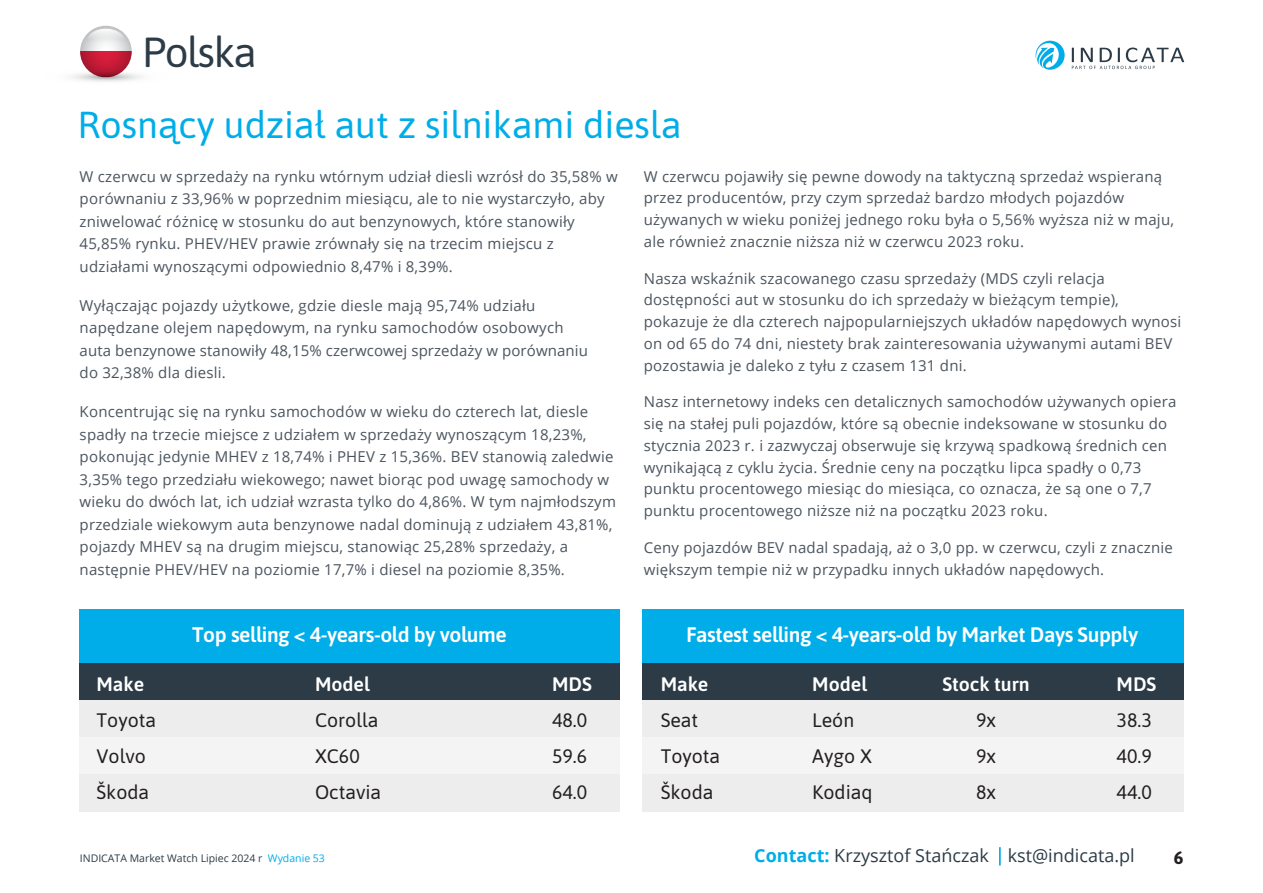
<style>
.page{position:relative;width:1263px;height:893px;background:#fff}
.page>*{position:absolute;margin:0;border:0;box-sizing:border-box;transform-origin:0 0}
.t1{font:42px "Asap";letter-spacing:-.04em;color:#2c3b46}
.t2{font:37.5px "Asap";color:#00ade8}
.t3{font:600 21px "Asap";letter-spacing:-.02em;color:#fff}
.t4{font:19.5px/36px "Asap";color:#231f20}
.t5{font:600 19.5px "Asap";color:#fff}
.t6{font:18px "Open Sans";color:#2c3b46}
.t7{font:700 18px "Asap";color:#231f20}
.t8{font:15px/22.5px "Open Sans";letter-spacing:.015em;color:#4b545e}
.t9{font:10.5px "Open Sans";color:#2c3b46}
.s1{color:#00ade8}
.s2{font-weight:700;color:#00ade8}
</style>
<div class="page">
<svg style="left:80px;top:56px;width:52px;height:12px"></svg>
<svg style="left:80px;top:26px;width:52px;height:51px"></svg>
<svg style="left:42px;top:68px;width:128px;height:17px"></svg>
<svg style="left:86px;top:29px;width:39px;height:16px"></svg>
<svg style="left:999px;top:847px;width:2px;height:18px"></svg>
<svg style="left:1035px;top:41px;width:30px;height:29px"></svg>
<svg style="left:1072px;top:48px;width:112px;height:21px"></svg>
<div style="left:79px;top:609px;width:541px;height:55px;background:#00ade8"></div>
<div style="left:79px;top:664px;width:541px;height:37px;background:#2c3b46"></div>
<div style="left:79px;top:701px;width:541px;height:37px;background:#ededed"></div>
<div style="left:79px;top:738px;width:541px;height:37px;background:#f4f4f4"></div>
<div style="left:79px;top:775px;width:541px;height:37px;background:#ededed"></div>
<div style="left:643px;top:609px;width:541px;height:55px;background:#00ade8"></div>
<div style="left:643px;top:664px;width:541px;height:37px;background:#2c3b46"></div>
<div style="left:643px;top:701px;width:541px;height:37px;background:#ededed"></div>
<div style="left:643px;top:738px;width:541px;height:37px;background:#f4f4f4"></div>
<div style="left:643px;top:775px;width:541px;height:37px;background:#ededed"></div>
<h1 class="t1" style="left:143px;top:23px;width:116px">Polska</h1>
<h2 class="t2" style="left:78px;top:99px;width:606px">Rosnący udział aut z silnikami diesla</h2>
<p class="t8" style="left:80px;top:165px;width:540px">W czerwcu w sprzedaży na rynku wtórnym udział diesli wzrósł do 35,58% w porównaniu z 33,96% w poprzednim miesiącu, ale to nie wystarczyło, aby zniwelować różnicę w stosunku do aut benzynowych, które stanowiły 45,85% rynku. PHEV/HEV prawie zrównały się na trzecim miejscu z udziałami wynoszącymi odpowiednio 8,47% i 8,39%.</p>
<p class="t8" style="left:80px;top:294px;width:510px">Wyłączając pojazdy użytkowe, gdzie diesle mają 95,74% udziału napędzane olejem napędowym, na rynku samochodów osobowych auta benzynowe stanowiły 48,15% czerwcowej sprzedaży w porównaniu do 32,38% dla diesli.</p>
<p class="t8" style="left:80px;top:400px;width:538px">Koncentrując się na rynku samochodów w wieku do czterech lat, diesle spadły na trzecie miejsce z udziałem w sprzedaży wynoszącym 18,23%, pokonując jedynie MHEV z 18,74% i PHEV z 15,36%. BEV stanowią zaledwie 3,35% tego przedziału wiekowego; nawet biorąc pod uwagę samochody w wieku do dwóch lat, ich udział wzrasta tylko do 4,86%. W tym najmłodszym przedziale wiekowym auta benzynowe nadal dominują z udziałem 43,81%, pojazdy MHEV są na drugim miejscu, stanowiąc 25,28% sprzedaży, a następnie PHEV/HEV na poziomie 17,7% i diesel na poziomie 8,35%.</p>
<p class="t8" style="left:644px;top:165px;width:532px;line-height:21.8px">W czerwcu pojawiły się pewne dowody na taktyczną sprzedaż wspieraną przez producentów, przy czym sprzedaż bardzo młodych pojazdów używanych w wieku poniżej jednego roku była o 5,56% wyższa niż w maju, ale również znacznie niższa niż w czerwcu 2023 roku.</p>
<p class="t8" style="left:644px;top:267px;width:539px;line-height:21.8px">Nasza wskaźnik szacowanego czasu sprzedaży (MDS czyli relacja dostępności aut w stosunku do ich sprzedaży w bieżącym tempie), pokazuje że dla czterech najpopularniejszych układów napędowych wynosi on od 65 do 74 dni, niestety brak zainteresowania używanymi autami BEV pozostawia je daleko z tyłu z czasem 131 dni.</p>
<p class="t8" style="left:644px;top:391px;width:534px;line-height:21.8px">Nasz internetowy indeks cen detalicznych samochodów używanych opiera się na stałej puli pojazdów, które są obecnie indeksowane w stosunku do stycznia 2023 r. i zazwyczaj obserwuje się krzywą spadkową średnich cen wynikającą z cyklu życia. Średnie ceny na początku lipca spadły o 0,73 punktu procentowego miesiąc do miesiąca, co oznacza, że są one o 7,7 punktu procentowego niższe niż na początku 2023 roku.</p>
<p class="t8" style="left:644px;top:536px;width:530px;line-height:21.8px">Ceny pojazdów BEV nadal spadają, aż o 3,0 pp. w czerwcu, czyli z znacznie większym tempie niż w przypadku innych układów napędowych.</p>
<h3 class="t5" style="left:97px;top:670px;width:49px">Make</h3>
<h3 class="t4" style="left:97px;top:701px;width:61px">Toyota<br>Volvo<br>Škoda</h3>
<h3 class="t3" style="left:192px;top:620px;width:316px">Top selling &lt; 4-years-old by volume</h3>
<h3 class="t5" style="left:315px;top:670px;width:56px">Model</h3>
<h3 class="t4" style="left:315px;top:701px;width:68px">Corolla<br>XC60<br>Octavia</h3>
<h3 class="t5" style="left:552px;top:670px;width:41px">MDS</h3>
<h3 class="t4" style="left:552px;top:701px;width:37px;text-align:justify">48.0<br>59.6<br>64.0</h3>
<h3 class="t3" style="left:686px;top:620px;width:453px">Fastest selling &lt; 4-years-old by Market Days Supply</h3>
<h3 class="t5" style="left:661px;top:670px;width:49px">Make</h3>
<h3 class="t4" style="left:661px;top:701px;width:61px">Seat<br>Toyota<br>Škoda</h3>
<h3 class="t5" style="left:812px;top:670px;width:56px">Model</h3>
<h3 class="t4" style="left:812px;top:701px;width:62px">León<br>Aygo X<br>Kodiaq</h3>
<h3 class="t5" style="left:942px;top:670px;width:89px">Stock turn</h3>
<h3 class="t4" style="left:976px;top:701px;width:21px;text-align:justify">9x 9x 8x</h3>
<h3 class="t5" style="left:1117px;top:670px;width:41px">MDS</h3>
<h3 class="t4" style="left:1117px;top:701px;width:37px;text-align:justify">38.3<br>40.9<br>44.0</h3>
<p class="t9" style="left:80px;top:851px;width:247px">INDICATA Market Watch Lipiec 2024 r <span class="s1">Wydanie 53</span></p>
<p class="t6" style="left:754px;top:843px;width:382px"><span class="s2">Contact:</span> Krzysztof Stańczak kst@indicata.pl</p>
<p class="t7" style="left:1174px;top:845px;width:11px">6</p>
</div>
